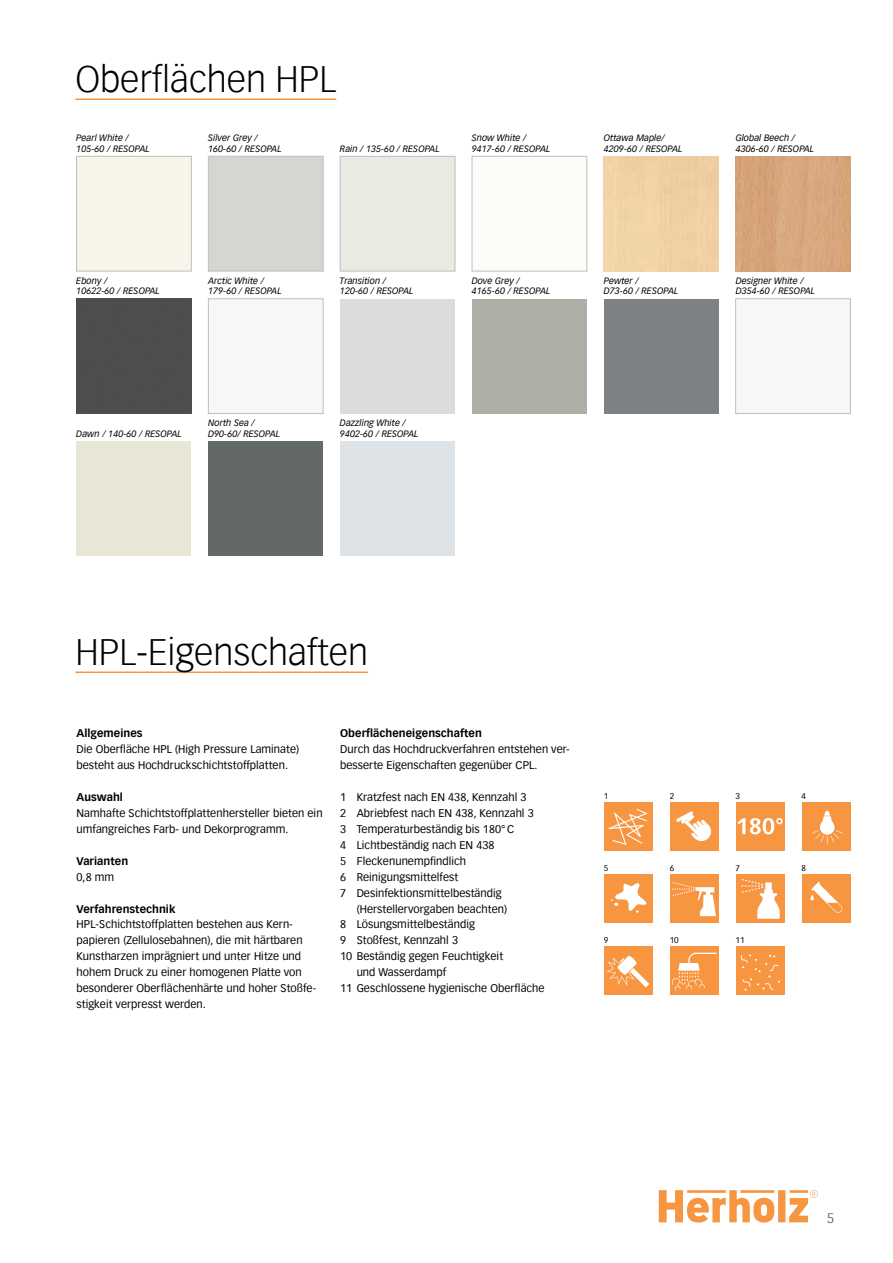
<style>
.page{position:relative;width:893px;height:1263px;background:#fff}
.page>*{position:absolute;margin:0;border:0;box-sizing:border-box;transform-origin:0 0}
.t1{font:300 36px "Vectora Com";color:#000}
.t2{font:13.5px "Vectora Com";color:#6d6e71}
.t3{font:10.8px/15.9px "Vectora Com";letter-spacing:.005em;color:#000}
.t4{font:700 10.8px "Vectora Com";letter-spacing:.005em;color:#000}
.t5{font:italic 9px/10.8px "Vectora Com";letter-spacing:.005em;color:#000}
.t6{font:8.1px "Vectora Com";color:#000}
</style>
<div class="page">
<div style="left:801px;top:874px;width:49px;height:49px;background:#f79541"></div>
<svg style="left:810px;top:882px;width:32px;height:31px"></svg>
<div style="left:736px;top:874px;width:48px;height:49px;background:#f79541"></div>
<svg style="left:741px;top:879px;width:39px;height:40px"></svg>
<div style="left:670px;top:874px;width:49px;height:49px;background:#f79541"></div>
<svg style="left:672px;top:882px;width:44px;height:34px"></svg>
<div style="left:604px;top:874px;width:49px;height:49px;background:#f79541"></div>
<svg style="left:611px;top:883px;width:35px;height:30px"></svg>
<div style="left:801px;top:802px;width:49px;height:49px;background:#f79541"></div>
<svg style="left:812px;top:811px;width:31px;height:32px"></svg>
<div style="left:736px;top:802px;width:48px;height:49px;background:#f79541"></div>
<svg style="left:737px;top:818px;width:46px;height:16px"></svg>
<div style="left:670px;top:802px;width:49px;height:49px;background:#f79541"></div>
<svg style="left:676px;top:811px;width:35px;height:30px"></svg>
<div style="left:604px;top:802px;width:49px;height:49px;background:#f79541"></div>
<svg style="left:609px;top:809px;width:39px;height:36px"></svg>
<div style="left:736px;top:946px;width:48px;height:49px;background:#f79541"></div>
<svg style="left:741px;top:954px;width:39px;height:36px"></svg>
<div style="left:670px;top:946px;width:49px;height:49px;background:#f79541"></div>
<svg style="left:672px;top:953px;width:45px;height:37px"></svg>
<div style="left:604px;top:946px;width:49px;height:49px;background:#f79541"></div>
<svg style="left:606px;top:955px;width:43px;height:32px"></svg>
<div style="left:76px;top:156px;width:116px;height:115px;background:#f7f4ea;border:1px solid #bcbec0"></div>
<div style="left:208px;top:156px;width:115px;height:115px;background:#d5d6d1;border:1px solid #bcbec0"></div>
<div style="left:340px;top:156px;width:115px;height:115px;background:#e8ebe1;border:1px solid #bcbec0"></div>
<div style="left:472px;top:156px;width:115px;height:115px;background:#fcfdf9;border:1px solid #bcbec0"></div>
<img style="left:736px;top:156px;width:114px;height:115px">
<div style="left:77px;top:299px;width:114px;height:115px;background:#4c4e4d"></div>
<div style="left:208px;top:298px;width:115px;height:116px;background:#f5f7f9;border:1px solid #bcbec0"></div>
<div style="left:340px;top:299px;width:115px;height:115px;background:#dcddda"></div>
<div style="left:472px;top:299px;width:115px;height:115px;background:#b0afa7"></div>
<div style="left:604px;top:299px;width:115px;height:115px;background:#7c8184"></div>
<div style="left:735px;top:298px;width:116px;height:116px;background:#f5f7f9;border:1px solid #bcbec0"></div>
<div style="left:77px;top:441px;width:114px;height:115px;background:#e7e6d7"></div>
<div style="left:208px;top:441px;width:115px;height:115px;background:#636869"></div>
<div style="left:340px;top:441px;width:115px;height:115px;background:#dde3e6"></div>
<hr style="left:75px;top:99px;width:261px;height:1px;background:#f79541">
<hr style="left:75px;top:671px;width:293px;height:2px;background:#f79541">
<svg style="left:659px;top:1190px;width:159px;height:32px"></svg>
<h1 class="t1" style="left:75px;top:57px;width:262px">Oberflächen HPL</h1>
<p class="t5" style="left:76px;top:132px;width:75px">Pearl White /<br>105-60 / RESOPAL</p>
<p class="t5" style="left:208px;top:132px;width:75px">Silver Grey /<br>160-60 / RESOPAL</p>
<p class="t5" style="left:340px;top:143px;width:101px">Rain / 135-60 / RESOPAL</p>
<p class="t5" style="left:472px;top:132px;width:80px">Snow White /<br>9417-60 / RESOPAL</p>
<p class="t5" style="left:76px;top:275px;width:85px">Ebony /<br>10622-60 / RESOPAL</p>
<p class="t5" style="left:208px;top:275px;width:75px">Arctic White /<br>179-60 / RESOPAL</p>
<p class="t5" style="left:76px;top:428px;width:107px">Dawn / 140-60 / RESOPAL</p>
<p class="t5" style="left:208px;top:418px;width:74px">North Sea /<br>D90-60/ RESOPAL</p>
<p class="t5" style="left:340px;top:275px;width:75px">Transition /<br>120-60 / RESOPAL</p>
<p class="t5" style="left:340px;top:418px;width:80px">Dazzling White /<br>9402-60 / RESOPAL</p>
<p class="t5" style="left:472px;top:275px;width:80px">Dove Grey /<br>4165-60 / RESOPAL</p>
<p class="t5" style="left:604px;top:132px;width:80px">Ottawa Maple/<br>4209-60 / RESOPAL</p>
<p class="t5" style="left:604px;top:275px;width:76px">Pewter /<br>D73-60 / RESOPAL</p>
<p class="t5" style="left:736px;top:132px;width:80px">Global Beech /<br>4306-60 / RESOPAL</p>
<p class="t5" style="left:736px;top:275px;width:81px">Designer White /<br>D354-60 / RESOPAL</p>
<h1 class="t1" style="left:75px;top:630px;width:294px">HPL-Eigenschaften</h1>
<p class="t4" style="left:77px;top:727px;width:67px">Allgemeines</p>
<p class="t3" style="left:77px;top:741px;width:224px">Die Oberfläche HPL (High Pressure Laminate) besteht aus Hochdruckschichtstoffplatten.</p>
<p class="t4" style="left:77px;top:790px;width:48px">Auswahl</p>
<p class="t3" style="left:77px;top:805px;width:248px">Namhafte Schichtstoffplattenhersteller bieten ein umfangreiches Farb- und Dekorprogramm.</p>
<p class="t4" style="left:77px;top:854px;width:53px">Varianten</p>
<p class="t3" style="left:77px;top:869px;width:39px">0,8 mm</p>
<p class="t4" style="left:77px;top:902px;width:100px">Verfahrenstechnik</p>
<p class="t3" style="left:77px;top:917px;width:241px">HPL-Schichtstoffplatten bestehen aus Kern&shy;papieren (Zellulosebahnen), die mit härtbaren Kunstharzen imprägniert und unter Hitze und hohem Druck zu einer homogenen Platte von besonderer Oberflächenhärte und hoher Stoßfe&shy;stigkeit verpresst werden.</p>
<p class="t4" style="left:340px;top:727px;width:143px">Oberflächeneigenschaften</p>
<p class="t3" style="left:340px;top:741px;width:231px">Durch das Hochdruckverfahren entstehen ver&shy;besserte Eigenschaften gegenüber CPL.</p>
<p class="t3" style="left:340px;top:789px;width:188px">1 Kratzfest nach EN 438, Kennzahl 3</p>
<p class="t3" style="left:340px;top:805px;width:195px">2 Abriebfest nach EN 438, Kennzahl 3</p>
<p class="t3" style="left:340px;top:821px;width:175px">3 Temperaturbeständig bis 180°C</p>
<p class="t3" style="left:340px;top:837px;width:156px">4 Lichtbeständig nach EN 438</p>
<p class="t3" style="left:340px;top:853px;width:127px">5 Fleckenunempfindlich</p>
<p class="t3" style="left:340px;top:869px;width:120px">6 Reinigungsmittelfest</p>
<p class="t3" style="left:340px;top:885px;width:163px">7 Desinfektionsmittelbeständig</p>
<p class="t3" style="left:357px;top:901px;width:152px">(Herstellervorgaben beachten)</p>
<p class="t3" style="left:340px;top:917px;width:136px">8 Lösungsmittelbeständig</p>
<p class="t3" style="left:340px;top:933px;width:119px">9 Stoßfest, Kennzahl 3</p>
<p class="t3" style="left:340px;top:948px;width:164px">10 Beständig gegen Feuchtigkeit</p>
<p class="t3" style="left:357px;top:964px;width:91px">und Wasserdampf</p>
<p class="t3" style="left:340px;top:980px;width:206px">11 Geschlossene hygienische Oberfläche</p>
<p class="t6" style="left:604px;top:791px;width:6px">1</p>
<p class="t6" style="left:670px;top:791px;width:6px">2</p>
<p class="t6" style="left:736px;top:791px;width:6px">3</p>
<p class="t6" style="left:801px;top:791px;width:6px">4</p>
<p class="t6" style="left:604px;top:863px;width:6px">5</p>
<p class="t6" style="left:670px;top:863px;width:6px">6</p>
<p class="t6" style="left:736px;top:863px;width:6px">7</p>
<p class="t6" style="left:801px;top:863px;width:6px">8</p>
<p class="t6" style="left:604px;top:935px;width:6px">9</p>
<p class="t6" style="left:670px;top:935px;width:11px">10</p>
<p class="t6" style="left:736px;top:935px;width:11px">11</p>
<p class="t2" style="left:827px;top:1210px;width:9px">5</p>
</div>
